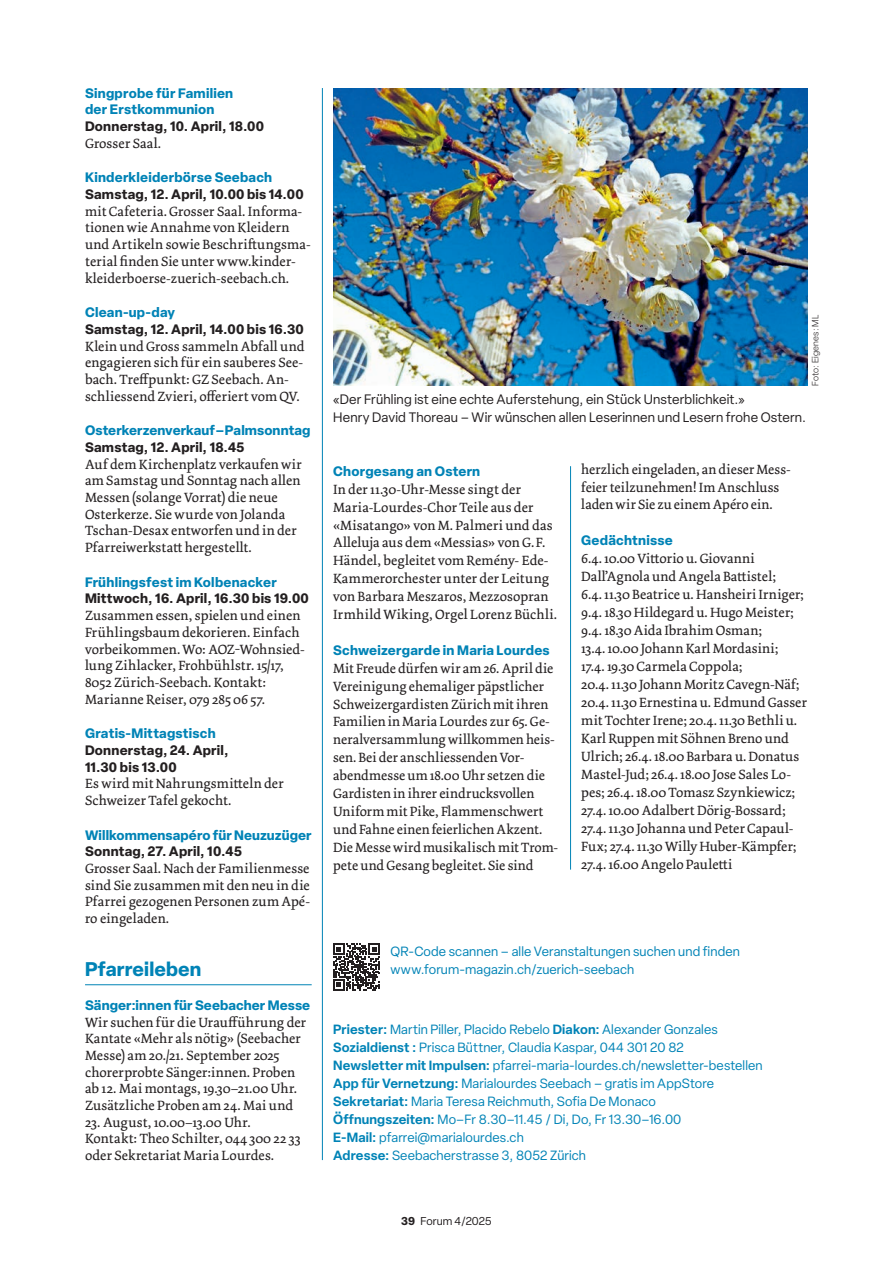
<style>
.page{position:relative;width:893px;height:1263px;background:#fff}
.page>*{position:absolute;margin:0;border:0;box-sizing:border-box;transform-origin:0 0}
.t1{font:700 19.5px "Elza";letter-spacing:.005em;color:#0083b6}
.t2{font:14.1px/16.6px "Dolly Pro";letter-spacing:.005em;color:#231f20}
.t3{font:700 13.5px/16.6px "Elza";letter-spacing:.01em;color:#0083b6}
.t4{font:700 13.5px/16.6px "Elza";letter-spacing:.015em;color:#231f20}
.t5{font:13.5px/18px "Elza";letter-spacing:.015em;color:#231f20}
.t6{font:13.2px/18px "Elza";letter-spacing:.01em;color:#0083b6}
.t7{font:11.25px "Elza";color:#231f20}
.t8{font:300 9px "Elza";letter-spacing:.02em;color:#231f20}
.s1{font-weight:600}
.s2{font-weight:700}
</style>
<div class="page">
<hr style="left:322px;top:88px;width:1px;height:1072px;background:#0083b6">
<hr style="left:570px;top:466px;width:1px;height:404px;background:#0083b6">
<hr style="left:85px;top:984px;width:227px;height:1px;background:#0083b6">
<img style="left:333px;top:88px;width:475px;height:298px">
<svg style="left:333px;top:943px;width:47px;height:47px"></svg>
<p class="t3" style="left:85px;top:84px;width:150px">Singprobe für Familien der Erstkommunion</p>
<p class="t4" style="left:85px;top:118px;width:181px">Donnerstag, 10. April, 18.00</p>
<p class="t2" style="left:85px;top:135px;width:78px">Grosser Saal.</p>
<p class="t3" style="left:85px;top:169px;width:189px">Kinderkleiderbörse Seebach</p>
<p class="t4" style="left:85px;top:186px;width:220px">Samstag, 12. April, 10.00 bis 14.00</p>
<p class="t2" style="left:85px;top:203px;width:227px">mit Cafeteria. Grosser Saal. Informa&shy;tionen wie Annahme von Kleidern und Artikeln sowie Beschriftungsma&shy;terial finden Sie unter www.kinder&shy;kleiderboerse-zuerich-seebach.ch.</p>
<p class="t3" style="left:85px;top:304px;width:92px">Clean-up-day</p>
<p class="t4" style="left:85px;top:320px;width:220px">Samstag, 12. April, 14.00 bis 16.30</p>
<p class="t2" style="left:85px;top:338px;width:221px">Klein und Gross sammeln Abfall und engagieren sich für ein sauberes See&shy;bach. Treffpunkt: GZ Seebach. An&shy;schliessend Zvieri, offeriert vom QV.</p>
<p class="t3" style="left:85px;top:422px;width:227px">Osterkerzenverkauf – Palmsonntag</p>
<p class="t4" style="left:85px;top:438px;width:161px">Samstag, 12. April, 18.45</p>
<p class="t2" style="left:85px;top:456px;width:218px">Auf dem Kirchenplatz verkaufen wir am Samstag und Sonntag nach allen Messen (solange Vorrat) die neue Osterkerze. Sie wurde von Jolanda Tschan-Desax entworfen und in der Pfarreiwerkstatt hergestellt.</p>
<p class="t3" style="left:85px;top:573px;width:193px">Frühlingsfest im Kolbenacker</p>
<p class="t4" style="left:85px;top:590px;width:225px">Mittwoch, 16. April, 16.30 bis 19.00</p>
<p class="t2" style="left:85px;top:607px;width:221px">Zusammen essen, spielen und einen Frühlingsbaum dekorieren. Einfach vorbeikommen. Wo: AOZ-Wohnsied&shy;lung Zihlacker, Frohbühlstr. 15/17, 8052 Zürich-Seebach. Kontakt:<br>Marianne Reiser, 079 285 06 57.</p>
<p class="t3" style="left:85px;top:725px;width:132px">Gratis-Mittagstisch</p>
<p class="t4" style="left:85px;top:741px;width:145px">Donnerstag, 24. April,<br>11.30 bis 13.00</p>
<p class="t2" style="left:85px;top:775px;width:200px">Es wird mit Nahrungsmitteln der<br>Schweizer Tafel gekocht.</p>
<p class="t3" style="left:85px;top:826px;width:228px">Willkommensapéro für Neuzuzüger</p>
<p class="t4" style="left:85px;top:843px;width:159px">Sonntag, 27. April, 10.45</p>
<p class="t2" style="left:85px;top:860px;width:227px;text-align:justify">Grosser Saal. Nach der Familienmesse sind Sie zusammen mit den neu in die Pfarrei gezogenen Personen zum Apé&shy;ro eingeladen.</p>
<h1 class="t1" style="left:85px;top:955px;width:118px">Pfarreileben</h1>
<p class="t3" style="left:85px;top:996px;width:227px">Sänger:innen für Seebacher Messe</p>
<p class="t2" style="left:85px;top:1014px;width:223px">Wir suchen für die Uraufführung der Kantate «Mehr als nötig» (Seebacher Messe) am 20./21. September 2025 chorerprobte Sänger:innen. Proben ab 12. Mai montags, 19.30–21.00 Uhr.<br>Zusätzliche Proben am 24. Mai und</p>
<p class="t2" style="left:85px;top:1114px;width:217px">23. August, 10.00–13.00 Uhr.<br>Kontakt: Theo Schilter, 044 300 22 33 oder Sekretariat Maria Lourdes.</p>
<p class="t8" style="left:810px;top:386px;width:72px;rotate:-90deg">Foto: Eigenes: ML</p>
<p class="t5" style="left:333px;top:390px;width:474px">«Der Frühling ist eine echte Auferstehung, ein Stück Unsterblichkeit.»<br>Henry David Thoreau – Wir wünschen allen Leserinnen und Lesern frohe Ostern.</p>
<p class="t3" style="left:333px;top:462px;width:149px">Chorgesang an Ostern</p>
<p class="t2" style="left:333px;top:480px;width:225px;line-height:17.9px">In der 11.30-Uhr-Messe singt der Maria-Lourdes-Chor Teile aus der «Misatango» von M. Palmeri und das Alleluja aus dem «Messias» von G.F.<br>Händel, begleitet vom Remény- Ede-Kammerorchester unter der Leitung von Barbara Meszaros, Mezzosopran Irmhild Wiking, Orgel Lorenz Büchli.</p>
<p class="t3" style="left:333px;top:641px;width:218px">Schweizergarde in Maria Lourdes</p>
<p class="t2" style="left:333px;top:659px;width:227px;line-height:17.9px">Mit Freude dürfen wir am 26. April die Vereinigung ehemaliger päpstlicher Schweizergardisten Zürich mit ihren Familien in Maria Lourdes zur 65. Ge&shy;neralversammlung willkommen heis&shy;sen. Bei der anschliessenden Vor&shy;abendmesse um 18.00 Uhr setzen die Gardisten in ihrer eindrucksvollen Uniform mit Pike, Flammenschwert und Fahne einen feierlichen Akzent.<br>Die Messe wird musikalisch mit Trom&shy;pete und Gesang begleitet. Sie sind</p>
<p class="t2" style="left:581px;top:460px;width:210px;line-height:18px">herzlich eingeladen, an dieser Mess&shy;feier teilzunehmen! Im Anschluss laden wir Sie zu einem Apéro ein.</p>
<p class="t3" style="left:581px;top:532px;width:93px">Gedächtnisse</p>
<p class="t2" style="left:581px;top:550px;width:227px;line-height:18px">6.4. 10.00 Vittorio u. Giovanni Dall’Agnola und Angela Battistel;<br>6.4. 11.30 Beatrice u. Hansheiri Irniger; 9.4. 18.30 Hildegard u. Hugo Meister; 9.4. 18.30 Aida Ibrahim Osman;<br>13.4. 10.00 Johann Karl Mordasini;<br>17.4. 19.30 Carmela Coppola;<br>20.4. 11.30 Johann Moritz Cavegn-Näf; 20.4. 11.30 Ernestina u. Edmund Gasser mit Tochter Irene; 20.4. 11.30 Bethli u.<br>Karl Ruppen mit Söhnen Breno und Ulrich; 26.4. 18.00 Barbara u. Donatus Mastel-Jud; 26.4. 18.00 Jose Sales Lo&shy;pes; 26.4. 18.00 Tomasz Szynkiewicz; 27.4. 10.00 Adalbert Dörig-Bossard; 27.4. 11.30 Johanna und Peter Capaul-Fux; 27.4. 11.30 Willy Huber-Kämpfer; 27.4. 16.00 Angelo Pauletti</p>
<p class="t6" style="left:391px;top:942px;width:351px">QR-Code scannen – alle Veranstaltungen suchen und finden www.forum-magazin.ch/zuerich-seebach</p>
<p class="t6" style="left:333px;top:1020px;width:431px"><span class="s1">Priester:</span> Martin Piller, Placido Rebelo <span class="s1">Diakon:</span> Alexander Gonzales <span class="s1">Sozialdienst :</span> Prisca Büttner, Claudia Kaspar, 044 301 20 82<br><span class="s1">Newsletter mit Impulsen:</span> pfarrei-maria-lourdes.ch/newsletter-bestellen <span class="s1">App für Vernetzung:</span> Marialourdes Seebach – gratis im AppStore <span class="s1">Sekretariat:</span> Maria Teresa Reichmuth, Sofia De Monaco<br><span class="s1">Öffnungszeiten:</span> Mo–Fr 8.30–11.45 / Di, Do, Fr 13.30–16.00<br><span class="s1">E-Mail:</span> pfarrei@marialourdes.ch<br><span class="s1">Adresse:</span> Seebacherstrasse 3, 8052 Zürich</p>
<p class="t7" style="left:401px;top:1213px;width:92px"><span class="s2">39</span> Forum 4/2025</p>
</div>
